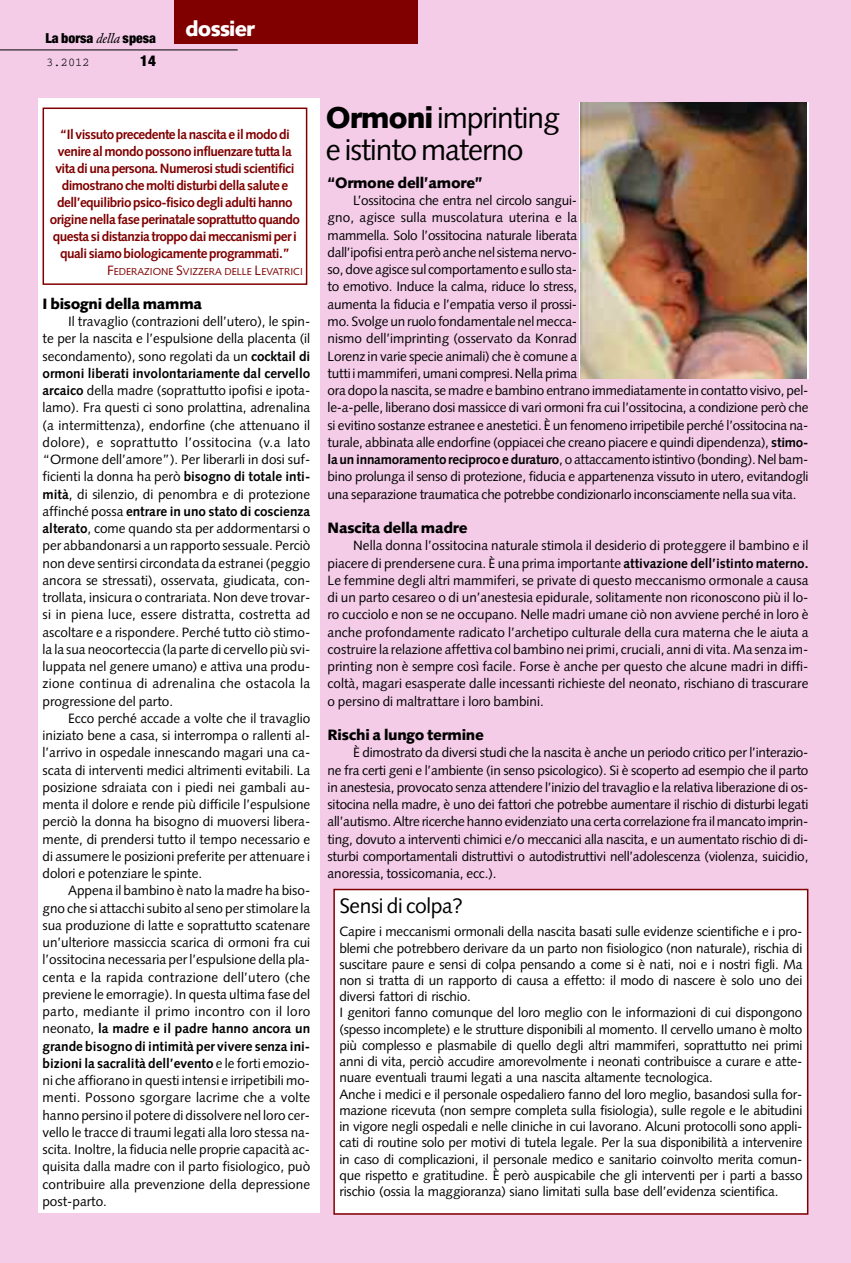
<style>
.page{position:relative;width:851px;height:1263px;background:#fff}
.page>*{position:absolute;margin:0;border:0;box-sizing:border-box;transform-origin:0 0}
.t1{font:30px/32.5px "Syntax";letter-spacing:-.035em;color:#000}
.t2{font:21px "Syntax";letter-spacing:-.015em;color:#000}
.t3{font:900 21px "Syntax";letter-spacing:-.04em;color:#fff}
.t4{font:900 15px "Syntax";letter-spacing:-.02em;color:#000}
.t5{font:900 condensed 15px "Helvetica Neue";color:#000}
.t6{font:900 condensed 13.8px "Helvetica Neue";color:#000}
.t7{font:13.5px/17.2px "Syntax";letter-spacing:-.01em;color:#000;text-align:justify}
.t8{font:700 13.5px/17px "Syntax";letter-spacing:-.04em;color:#800000;text-align:center}
.t9{font:12px "Courier";color:#000}
.t10{font:10.2px "Syntax";color:#800000}
.s1{font-family:"Garamond BE";font-weight:400;font-style:italic;font-stretch:normal}
.s2{font-weight:900}
.s3{font-weight:700}
.s4{font-size:13.5px}
</style>
<div class="page">
<div style="left:0;top:0;width:850px;height:1263px;background:#f4cce8"></div>
<hr style="left:0;top:50px;width:238px;height:1px;background:#000">
<div style="left:174px;top:0;width:243px;height:44px;background:#800000"></div>
<div style="left:38px;top:98px;width:281px;height:1115px;background:#fff"></div>
<div style="left:335px;top:890px;width:471px;height:323px;background:#fff"></div>
<div style="left:333px;top:889px;width:475px;height:326px;border:2px solid #800000"></div>
<div style="left:43px;top:108px;width:264px;height:177px;border:2px solid #800000"></div>
<img style="left:580px;top:102px;width:226px;height:277px">
<p class="t6" style="left:45px;top:34px;width:112px">La borsa <span class="s1">della</span> spesa</p>
<p class="t9" style="left:46px;top:58px;width:45px">3.2012</p>
<p class="t5" style="left:140px;top:55px;width:17px">14</p>
<h2 class="t3" style="left:185px;top:20px;width:71px">dossier</h2>
<h1 class="t1" style="left:326px;top:104px;width:235px"><span class="s2">Ormoni</span> imprinting e istinto materno</h1>
<p class="t4" style="left:327px;top:177px;width:157px">“Ormone dell’amore”</p>
<p class="t7" style="left:327px;top:193px;width:482px;text-align:left;text-indent:26px">L’ossitocina che entra nel circolo sangui-<br>gno, agisce sulla muscolatura uterina e la<br>mammella. Solo l’ossitocina naturale liberata<br>dall’ipofisi entraperòanchenelsistemanervo-<br>so,dove agisce sul comportamentoe sullosta-<br>to emotivo. Induce la calma, riduce lo stress,<br>aumenta la fiducia e l’empatia verso il prossi-<br>mo. Svolgeunruolofondamentalenelmecca-<br>nismo dell’imprinting (osservato da Konrad<br>Lorenz in varie specie animali) che è comune a<br>tutti imammiferi,umani compresi.Nellaprima<br>ora dopo la nascita, se madre e bambino entrano immediatamente in contatto visivo, pel&shy;le-a-pelle, liberano dosi massicce di vari ormoni fra cui l’ossitocina, a condizione però che si evitino sostanze estranee e anestetici. È un fenomeno irripetibile perché l’ossitocina na&shy;turale, abbinata alle endorfine (oppiacei che creano piacere e quindi dipendenza), <span class="s3">stimo&shy;launinnamoramentoreciprocoeduraturo</span>,oattaccamentoistintivo(bonding).Nelbam&shy;bino prolunga il senso di protezione, fiducia e appartenenza vissuto in utero, evitandogli una separazione traumatica che potrebbe condizionarlo inconsciamente nella sua vita.</p>
<p class="t4" style="left:327px;top:522px;width:141px">Nascita della madre</p>
<p class="t7" style="left:327px;top:538px;width:482px;text-indent:26px">Nella donna l’ossitocina naturale stimola il desiderio di proteggere il bambino e il piacere di prendersene cura. È una prima importante <span class="s3">attivazione dell’istinto materno.<br></span>Le femmine degli altri mammiferi, se private di questo meccanismo ormonale a causa di un parto cesareo o di un’anestesia epidurale, solitamente non riconoscono più il lo&shy;ro cucciolo e non se ne occupano. Nelle madri umane ciò non avviene perché in loro è anche profondamente radicato l’archetipo culturale della cura materna che le aiuta a costruire la relazione affettiva col bambino nei primi, cruciali, anni di vita. Ma senza im&shy;printing non è sempre così facile. Forse è anche per questo che alcune madri in diffi&shy;coltà, magari esasperate dalle incessanti richieste del neonato, rischiano di trascurare o persino di maltrattare i loro bambini.</p>
<p class="t4" style="left:327px;top:729px;width:158px">Rischi a lungo termine</p>
<p class="t7" style="left:327px;top:745px;width:482px;text-indent:26px">È dimostrato da diversi studi che la nascita è anche un periodo critico per l’interazio&shy;ne fra certi geni e l’ambiente (in senso psicologico). Si è scoperto ad esempio che il parto in anestesia, provocato senza attendere l’inizio del travaglio e la relativa liberazione di os&shy;sitocina nella madre, è uno dei fattori che potrebbe aumentare il rischio di disturbi legati all’autismo. Altre ricerche hanno evidenziato una certa correlazione fra il mancato imprin&shy;ting, dovuto a interventi chimici e/o meccanici alla nascita, e un aumentato rischio di di&shy;sturbi comportamentali distruttivi o autodistruttivi nell’adolescenza (violenza, suicidio, anoressia, tossicomania, ecc.).</p>
<p class="t8" style="left:50px;top:127px;width:252px">“Il vissuto precedente la nascita e il modo di venire al mondo possono influenzare tutta la vita di una persona. Numerosi studi scientifici dimostrano che molti disturbi della salute e dell’equilibrio psico-fisico degli adulti hanno origine nella fase perinatale soprattutto quando questa si distanzia troppo dai meccanismi per i quali siamo biologicamente programmati.”</p>
<p class="t10" style="left:107px;top:268px;width:197px"><span class="s4">F</span>EDERAZIONE <span class="s4">S</span>VIZZERA DELLE <span class="s4">L</span>EVATRICI</p>
<p class="t4" style="left:43px;top:297px;width:161px">I bisogni della mamma</p>
<p class="t7" style="left:43px;top:314px;width:269px;text-indent:26px">Il travaglio (contrazioni dell’utero), le spin&shy;te per la nascita e l’espulsione della placenta (il secondamento), sono regolati da un <span class="s3">cocktail di ormoni liberati involontariamente dal cervello arcaico</span> della madre (soprattutto ipofisi e ipota&shy;lamo). Fra questi ci sono prolattina, adrenalina (a intermittenza), endorfine (che attenuano il dolore), e soprattutto l’ossitocina (v.a lato “Ormone dell’amore”). Per liberarli in dosi suf&shy;ficienti la donna ha però <span class="s3">bisogno di totale inti&shy;mità</span>, di silenzio, di penombra e di protezione affinché possa <span class="s3">entrare in uno stato di coscienza alterato</span>, come quando sta per addormentarsi o per abbandonarsi a un rapporto sessuale. Perciò non deve sentirsi circondata da estranei (peggio ancora se stressati), osservata, giudicata, con&shy;trollata, insicura o contrariata. Non deve trovar&shy;si in piena luce, essere distratta, costretta ad ascoltare e a rispondere. Perché tutto ciò stimo&shy;la la sua neocorteccia (la parte di cervello più svi&shy;luppata nel genere umano) e attiva una produ&shy;zione continua di adrenalina che ostacola la progressione del parto.</p>
<p class="t7" style="left:43px;top:711px;width:269px;text-indent:26px">Ecco perché accade a volte che il travaglio iniziato bene a casa, si interrompa o rallenti al&shy;l’arrivo in ospedale innescando magari una ca&shy;scata di interventi medici altrimenti evitabili. La posizione sdraiata con i piedi nei gambali au&shy;menta il dolore e rende più difficile l’espulsione perciò la donna ha bisogno di muoversi libera&shy;mente, di prendersi tutto il tempo necessario e di assumere le posizioni preferite per attenuare i dolori e potenziare le spinte.</p>
<p class="t7" style="left:42px;top:883px;width:269px;text-indent:26px">Appena il bambino è nato la madre ha biso&shy;gno che si attacchisubito alseno perstimolare la sua produzione di latte e soprattutto scatenare un’ulteriore massiccia scarica di ormoni fra cui l’ossitocina necessaria per l’espulsione della pla&shy;centa e la rapida contrazione dell’utero (che previene le emorragie). In questa ultima fase del parto, mediante il primo incontro con il loro neonato, <span class="s3">la madre e il padre hanno ancora un grande bisogno di intimità per vivere senza ini&shy;bizioni la sacralità dell’evento</span> e le forti emozio&shy;ni che affiorano in questi intensi e irripetibili mo&shy;menti. Possono sgorgare lacrime che a volte hanno persino il potere di dissolvere nel loro cer&shy;vello le tracce di traumi legati alla loro stessa na&shy;scita. Inoltre, la fiducia nelle proprie capacità ac&shy;quisita dalla madre con il parto fisiologico, può contribuire alla prevenzione della depressione post-parto.</p>
<h2 class="t2" style="left:339px;top:897px;width:125px">Sensi di colpa?</h2>
<p class="t7" style="left:339px;top:925px;width:464px;line-height:16.2px;text-align:left">Capire i meccanismi ormonali della nascita basati sulle evidenze scientifiche e i pro&shy;blemi che potrebbero derivare da un parto non fisiologico (non naturale), rischia di suscitare paure e sensi di colpa pensando a come si è nati, noi e i nostri figli. Ma non si tratta di un rapporto di causa a effetto: il modo di nascere è solo uno dei diversi fattori di rischio.<br>I genitori fanno comunque del loro meglio con le informazioni di cui dispongono (spesso incomplete) e le strutture disponibili al momento. Il cervello umano è molto più complesso e plasmabile di quello degli altri mammiferi, soprattutto nei primi anni di vita, perciò accudire amorevolmente i neonati contribuisce a curare e atte&shy;nuare eventuali traumi legati a una nascita altamente tecnologica.<br>Anche i medici e il personale ospedaliero fanno del loro meglio, basandosi sulla for&shy;mazione ricevuta (non sempre completa sulla fisiologia), sulle regole e le abitudini in vigore negli ospedali e nelle cliniche in cui lavorano. Alcuni protocolli sono appli&shy;cati di routine solo per motivi di tutela legale. Per la sua disponibilità a intervenire in caso di complicazioni, il personale medico e sanitario coinvolto merita comun&shy;que rispetto e gratitudine. È però auspicabile che gli interventi per i parti a basso rischio (ossia la maggioranza) siano limitati sulla base dell’evidenza scientifica.</p>
</div>
